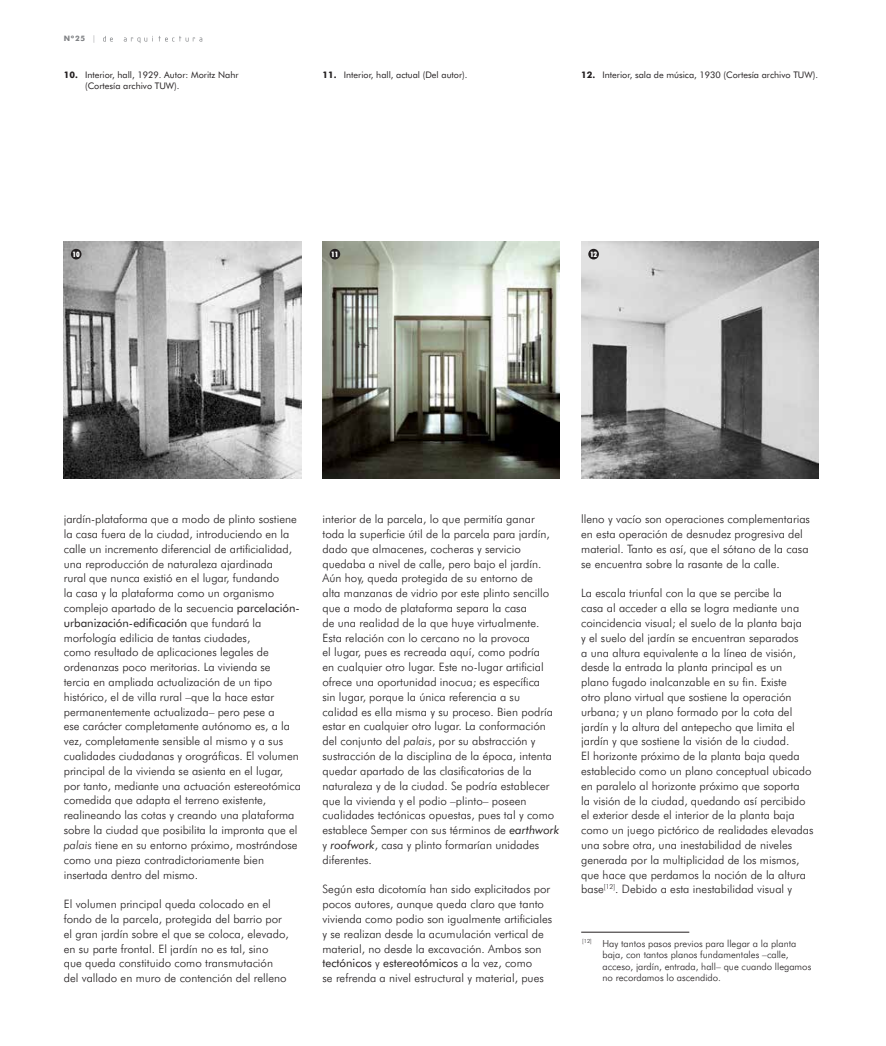
<style>
.page{position:relative;width:886px;height:1046px;background:#fff}
.page>*{position:absolute;margin:0;border:0;box-sizing:border-box;transform-origin:0 0}
.t1{font:300 11.5px/14.8px "Futura BT";color:#231f20}
.t2{font:300 9.75px/11.6px "Futura BT";color:#231f20}
.t3{font:9px/10.9px "Futura BT";color:#231f20}
.t4{font:900 condensed 7.5px "Futura BT";color:#fff}
.t5{font:700 7.5px "Futura BT";color:#808285}
.s1{font-weight:300}
.s2{font-weight:700}
.s3{font-weight:400}
.s4{font-style:italic}
.s5{font-weight:400;font-style:italic}
</style>
<div class="page">
<svg style="left:103px;top:36px;width:99px;height:7px"></svg>
<img style="left:64px;top:242px;width:237px;height:236px">
<img style="left:322px;top:242px;width:238px;height:236px">
<img style="left:581px;top:242px;width:238px;height:236px">
<hr style="left:581px;top:931px;width:108px;height:1px;background:#231f20">
<div style="left:71px;top:249px;width:10px;height:10px;background:#231f20;border-radius:50%"></div>
<div style="left:330px;top:249px;width:10px;height:10px;background:#231f20;border-radius:50%"></div>
<div style="left:588px;top:249px;width:11px;height:10px;background:#231f20;border-radius:50%"></div>
<p class="t5" style="left:64px;top:34px;width:34px">Nº25 <span class="s1">|</span></p>
<p class="t3" style="left:85px;top:69px;width:155px;text-indent:-21px"><span class="s2">10.</span> Interior, hall, 1929. Autor: Moritz Nahr (Cortesía archivo TUW).</p>
<p class="t3" style="left:322px;top:69px;width:147px"><span class="s2">11.</span> Interior, hall, actual (Del autor).</p>
<p class="t3" style="left:581px;top:69px;width:238px"><span class="s2">12.</span> Interior, sala de música, 1930 (Cortesía archivo TUW).</p>
<p class="t4" style="left:73px;top:250px;width:9px">10</p>
<p class="t4" style="left:331px;top:250px;width:9px">11</p>
<p class="t4" style="left:590px;top:250px;width:9px">12</p>
<p class="t1" style="left:64px;top:511px;width:239px">jardín-plataforma que a modo de plinto sostiene la casa fuera de la ciudad, introduciendo en la calle un incremento diferencial de artificialidad, una reproducción de naturaleza ajardinada<br>rural que nunca existió en el lugar, fundando<br>la casa y la plataforma como un organismo complejo apartado de la secuencia <span class="s3">parcelación&shy;urbanización-edificación</span> que fundará la morfología edilicia de tantas ciudades,<br>como resultado de aplicaciones legales de ordenanzas poco meritorias. La vivienda se<br>tercia en ampliada actualización de un tipo histórico, el de villa rural –que la hace estar permanentemente actualizada– pero pese a<br>ese carácter completamente autónomo es, a la vez, completamente sensible al mismo y a sus cualidades ciudadanas y orográficas. El volumen principal de la vivienda se asienta en el lugar, por tanto, mediante una actuación estereotómica comedida que adapta el terreno existente, realineando las cotas y creando una plataforma sobre la ciudad que posibilita la impronta que el <span class="s4">palais</span> tiene en su entorno próximo, mostrándose como una pieza contradictoriamente bien insertada dentro del mismo.</p>
<p class="t1" style="left:64px;top:896px;width:226px">El volumen principal queda colocado en el fondo de la parcela, protegida del barrio por el gran jardín sobre el que se coloca, elevado, en su parte frontal. El jardín no es tal, sino que queda constituido como transmutación del vallado en muro de contención del relleno</p>
<p class="t1" style="left:322px;top:511px;width:238px">interior de la parcela, lo que permitía ganar toda la superficie útil de la parcela para jardín, dado que almacenes, cocheras y servicio quedaba a nivel de calle, pero bajo el jardín.<br>Aún hoy, queda protegida de su entorno de<br>alta manzanas de vidrio por este plinto sencillo que a modo de plataforma separa la casa<br>de una realidad de la que huye virtualmente.<br>Esta relación con lo cercano no la provoca<br>el lugar, pues es recreada aquí, como podría<br>en cualquier otro lugar. Este no-lugar artificial ofrece una oportunidad inocua; es específica<br>sin lugar, porque la única referencia a su<br>calidad es ella misma y su proceso. Bien podría estar en cualquier otro lugar. La conformación del conjunto del <span class="s4">palais</span>, por su abstracción y sustracción de la disciplina de la época, intenta quedar apartado de las clasificatorias de la naturaleza y de la ciudad. Se podría establecer que la vivienda y el podio –plinto– poseen cualidades tectónicas opuestas, pues tal y como establece Semper con sus términos de <span class="s5">earthwork </span>y <span class="s5">roofwork</span>, casa y plinto formarían unidades diferentes.</p>
<p class="t1" style="left:322px;top:881px;width:231px">Según esta dicotomía han sido explicitados por pocos autores, aunque queda claro que tanto vivienda como podio son igualmente artificiales y se realizan desde la acumulación vertical de material, no desde la excavación. Ambos son <span class="s3">tectónicos</span> y <span class="s3">estereotómicos</span> a la vez, como<br>se refrenda a nivel estructural y material, pues</p>
<p class="t1" style="left:581px;top:511px;width:230px">lleno y vacío son operaciones complementarias en esta operación de desnudez progresiva del material. Tanto es así, que el sótano de la casa se encuentra sobre la rasante de la calle.</p>
<p class="t1" style="left:581px;top:585px;width:234px">La escala triunfal con la que se percibe la<br>casa al acceder a ella se logra mediante una coincidencia visual; el suelo de la planta baja<br>y el suelo del jardín se encuentran separados<br>a una altura equivalente a la línea de visión, desde la entrada la planta principal es un<br>plano fugado inalcanzable en su fin. Existe<br>otro plano virtual que sostiene la operación urbana; y un plano formado por la cota del jardín y la altura del antepecho que limita el jardín y que sostiene la visión de la ciudad.<br>El horizonte próximo de la planta baja queda establecido como un plano conceptual ubicado en paralelo al horizonte próximo que soporta<br>la visión de la ciudad, quedando así percibido el exterior desde el interior de la planta baja como un juego pictórico de realidades elevadas una sobre otra, una inestabilidad de niveles generada por la multiplicidad de los mismos, que hace que perdamos la noción de la altura base<sup>[12]</sup>. Debido a esta inestabilidad visual y</p>
<p class="t2" style="left:602px;top:937px;width:210px;text-indent:-20px"><sup>[12]</sup> Hay tantos pasos previos para llegar a la planta baja, con tantos planos fundamentales –calle, acceso, jardín, entrada, hall– que cuando llegamos no recordamos lo ascendido.</p>
</div>
